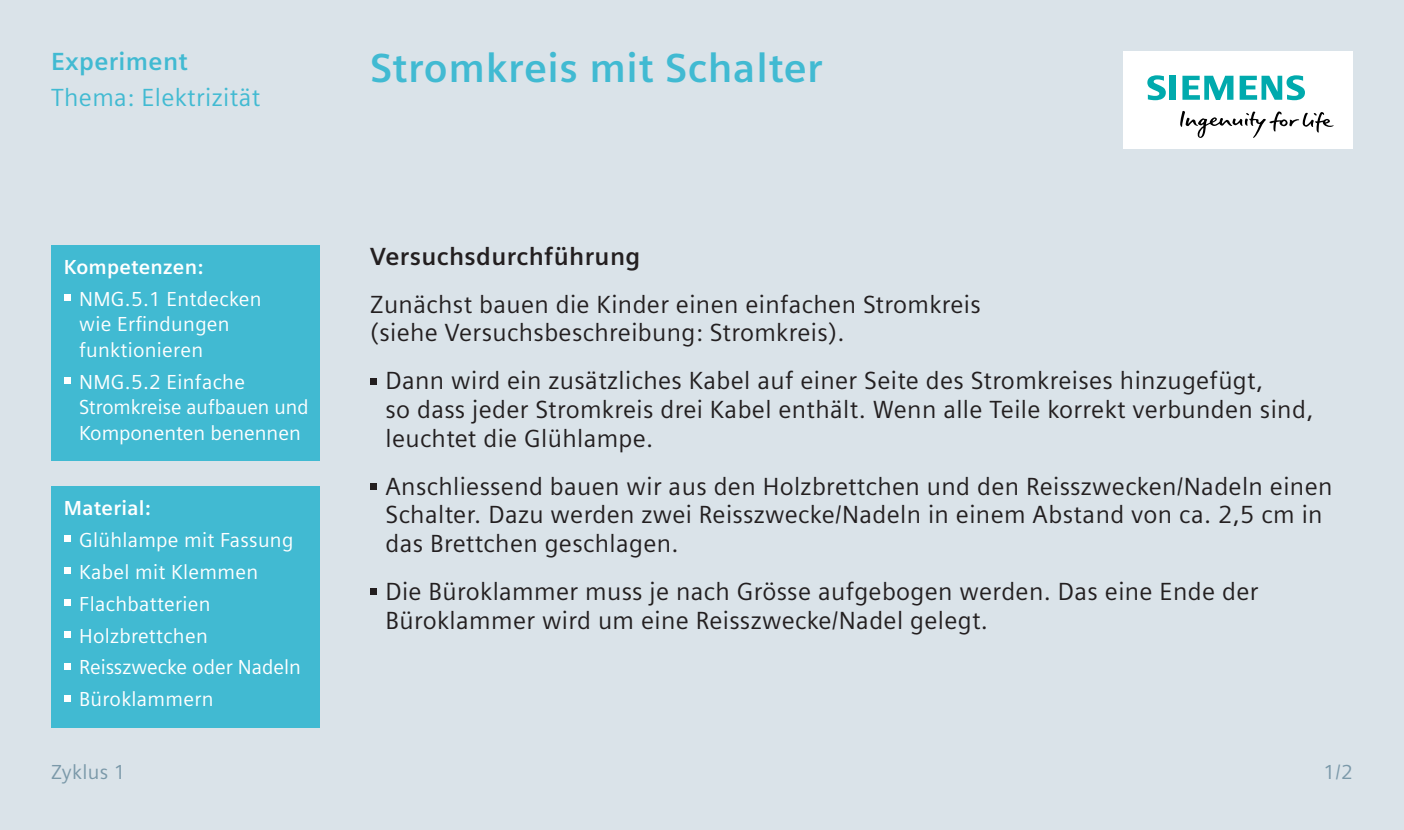
<style>
.page{position:relative;width:1404px;height:830px;background:#fff}
.page>*{position:absolute;margin:0;border:0;box-sizing:border-box;transform-origin:0 0}
.t1{font:700 40.5px "Siemens Sans";letter-spacing:.015em;color:#41bad2}
.t2{font:24.75px/28.8px "Siemens Sans";letter-spacing:.015em;color:#231f20}
.t3{font:700 24.75px "Siemens Sans";letter-spacing:.015em;color:#231f20}
.t4{font:24.75px "Siemens Sans";letter-spacing:.015em;color:#41bad2}
.t5{font:700 24.75px "Siemens Sans";letter-spacing:.015em;color:#41bad2}
.t6{font:20.25px/31.9px "Siemens Sans";letter-spacing:.015em;color:#fff}
.t7{font:700 20.25px "Siemens Sans";letter-spacing:.015em;color:#fff}
.t8{font:20.25px "Siemens Sans";letter-spacing:.015em;color:#7b99a9}
</style>
<div class="page">
<div style="left:0;top:0;width:1403px;height:829px;background:#dae3e9"></div>
<div style="left:1123px;top:51px;width:229px;height:97px;background:#fff"></div>
<svg style="left:1180px;top:111px;width:153px;height:27px"></svg>
<svg style="left:1147px;top:75px;width:29px;height:25px"></svg>
<svg style="left:1182px;top:76px;width:51px;height:24px"></svg>
<svg style="left:1239px;top:75px;width:65px;height:25px"></svg>
<div style="left:51px;top:245px;width:268px;height:215px;background:#41bad2"></div>
<div style="left:64px;top:294px;width:6px;height:7px;background:#fff"></div>
<div style="left:64px;top:377px;width:6px;height:7px;background:#fff"></div>
<div style="left:51px;top:486px;width:268px;height:241px;background:#41bad2"></div>
<svg style="left:64px;top:535px;width:6px;height:6px"></svg>
<svg style="left:64px;top:567px;width:6px;height:6px"></svg>
<svg style="left:64px;top:599px;width:6px;height:6px"></svg>
<svg style="left:64px;top:631px;width:6px;height:6px"></svg>
<div style="left:64px;top:662px;width:6px;height:7px;background:#fff"></div>
<div style="left:64px;top:694px;width:6px;height:7px;background:#fff"></div>
<svg style="left:370px;top:378px;width:6px;height:6px"></svg>
<svg style="left:370px;top:483px;width:6px;height:6px"></svg>
<svg style="left:370px;top:588px;width:6px;height:6px"></svg>
<p class="t5" style="left:51px;top:47px;width:138px">Experiment</p>
<p class="t4" style="left:51px;top:84px;width:211px">Thema: Elektrizität</p>
<p class="t7" style="left:64px;top:255px;width:141px">Kompetenzen:</p>
<p class="t6" style="left:79px;top:286px;width:184px;line-height:25.4px">NMG.5.1 Entdecken wie Erfindungen funktionieren</p>
<p class="t6" style="left:79px;top:369px;width:231px;line-height:25.4px">NMG.5.2 Einfache<br>Stromkreise aufbauen und<br>Komponenten benennen</p>
<p class="t7" style="left:64px;top:496px;width:88px">Material:</p>
<p class="t6" style="left:79px;top:523px;width:223px">Glühlampe mit Fassung<br>Kabel mit Klemmen<br>Flachbatterien<br>Holzbrettchen<br>Reisszwecke oder Nadeln<br>Büroklammern</p>
<p class="t8" style="left:51px;top:760px;width:76px">Zyklus 1</p>
<h1 class="t1" style="left:370px;top:45px;width:454px">Stromkreis mit Schalter</h1>
<p class="t3" style="left:370px;top:242px;width:272px">Versuchsdurchführung</p>
<p class="t2" style="left:370px;top:290px;width:612px">Zunächst bauen die Kinder einen einfachen Stromkreis (siehe Versuchsbeschreibung: Stromkreis).</p>
<p class="t2" style="left:385px;top:366px;width:929px">Dann wird ein zusätzliches Kabel auf einer Seite des Stromkreises hinzugefügt,<br>so dass jeder Stromkreis drei Kabel enthält. Wenn alle Teile korrekt verbunden sind, leuchtet die Glühlampe.</p>
<p class="t2" style="left:385px;top:471px;width:948px">Anschliessend bauen wir aus den Holzbrettchen und den Reisszwecken/Nadeln einen<br>Schalter. Dazu werden zwei Reisszwecke/Nadeln in einem Abstand von ca. 2,5 cm in das Brettchen geschlagen.</p>
<p class="t2" style="left:385px;top:577px;width:874px">Die Büroklammer muss je nach Grösse aufgebogen werden. Das eine Ende der<br>Büroklammer wird um eine Reisszwecke/Nadel gelegt.</p>
<p class="t8" style="left:1323px;top:760px;width:31px">1/2</p>
</div>
